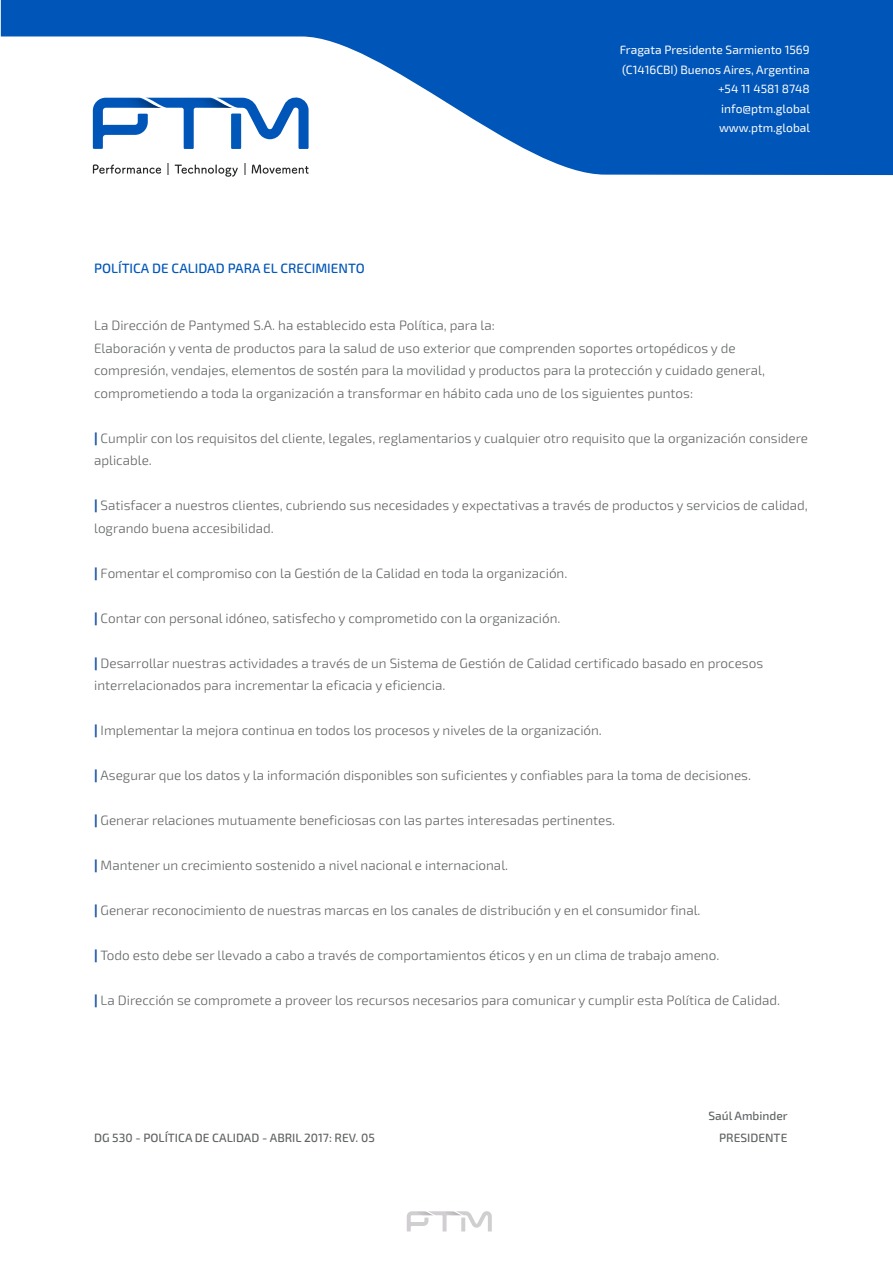
<style>
.page{position:relative;width:893px;height:1263px;background:#fff}
.page>*{position:absolute;margin:0;border:0;box-sizing:border-box;transform-origin:0 0}
.t1{font:300 13.5px/22.5px "Exo 2";color:#606263}
.t2{font:500 13.5px "Exo 2";color:#0055b8}
.t3{font:12px/19.5px "Exo 2";color:#fff;text-align:right}
.t4{font:500 12px/22.5px "Exo 2";color:#606263;text-align:right}
.s1{font-weight:800;color:#2159a7}
</style>
<div class="page">
<svg style="left:225px;top:175px;width:10px;height:2px"></svg>
<svg style="left:407px;top:1211px;width:85px;height:20px"></svg>
<svg style="left:1px;top:0;width:892px;height:175px;fill:#0055b8"></svg>
<p class="t2" style="left:94px;top:260px;width:272px">POLÍTICA DE CALIDAD PARA EL CRECIMIENTO</p>
<p class="t3" style="left:620px;top:40px;width:192px">Fragata Presidente Sarmiento 1569 (C1416CBI) Buenos Aires, Argentina +54 11 4581 8748<br>info@ptm.global<br>www.ptm.global</p>
<p class="t1" style="left:94px;top:314px;width:672px">La Dirección de Pantymed S.A. ha establecido esta Política, para la:<br>Elaboración y venta de productos para la salud de uso exterior que comprenden soportes ortopédicos y de compresión, vendajes, elementos de sostén para la movilidad y productos para la protección y cuidado general, comprometiendo a toda la organización a transformar en hábito cada uno de los siguientes puntos:</p>
<p class="t1" style="left:94px;top:427px;width:715px"><span class="s1">|</span> Cumplir con los requisitos del cliente, legales, reglamentarios y cualquier otro requisito que la organización considere aplicable.</p>
<p class="t1" style="left:94px;top:494px;width:715px"><span class="s1">|</span> Satisfacer a nuestros clientes, cubriendo sus necesidades y expectativas a través de productos y servicios de calidad, logrando buena accesibilidad.</p>
<p class="t1" style="left:94px;top:562px;width:475px"><span class="s1">|</span> Fomentar el compromiso con la Gestión de la Calidad en toda la organización.</p>
<p class="t1" style="left:94px;top:607px;width:468px"><span class="s1">|</span> Contar con personal idóneo, satisfecho y comprometido con la organización.</p>
<p class="t1" style="left:94px;top:652px;width:670px"><span class="s1">|</span> Desarrollar nuestras actividades a través de un Sistema de Gestión de Calidad certificado basado en procesos interrelacionados para incrementar la eficacia y eficiencia.</p>
<p class="t1" style="left:94px;top:719px;width:509px"><span class="s1">|</span> Implementar la mejora continua en todos los procesos y niveles de la organización.</p>
<p class="t1" style="left:94px;top:764px;width:658px"><span class="s1">|</span> Asegurar que los datos y la información disponibles son suficientes y confiables para la toma de decisiones.</p>
<p class="t1" style="left:94px;top:809px;width:523px"><span class="s1">|</span> Generar relaciones mutuamente beneficiosas con las partes interesadas pertinentes.</p>
<p class="t1" style="left:94px;top:854px;width:416px"><span class="s1">|</span> Mantener un crecimiento sostenido a nivel nacional e internacional.</p>
<p class="t1" style="left:94px;top:899px;width:608px"><span class="s1">|</span> Generar reconocimiento de nuestras marcas en los canales de distribución y en el consumidor final.</p>
<p class="t1" style="left:94px;top:944px;width:627px"><span class="s1">|</span> Todo esto debe ser llevado a cabo a través de comportamientos éticos y en un clima de trabajo ameno.</p>
<p class="t1" style="left:94px;top:989px;width:687px"><span class="s1">|</span> La Dirección se compromete a proveer los recursos necesarios para comunicar y cumplir esta Política de Calidad.</p>
<p class="t4" style="left:94px;top:1127px;width:282px">DG 530 - POLÍTICA DE CALIDAD - ABRIL 2017: REV. 05</p>
<p class="t4" style="left:708px;top:1104px;width:81px">Saúl Ambinder<br>PRESIDENTE</p>
</div>
